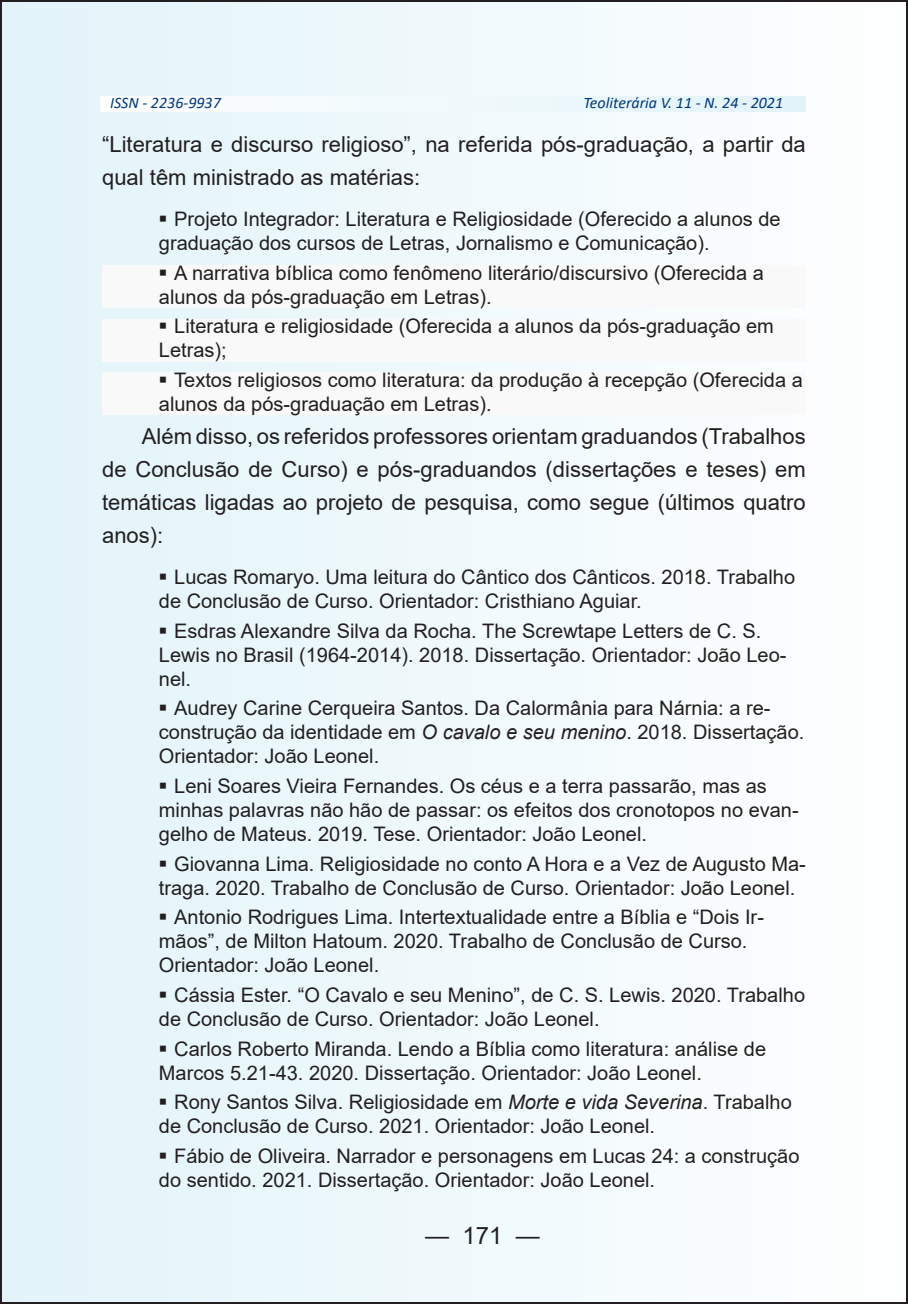
<style>
.page{position:relative;width:908px;height:1304px;background:#fff}
.page>*{position:absolute;margin:0;border:0;box-sizing:border-box;transform-origin:0 0}
.t1{font:24px "Arial";color:#231f20}
.t2{font:22px/33px "Arial";color:#231f20}
.t3{font:20px/24px "Arial";color:#231f20}
.t4{font:italic 16px "Calibri";color:#003882}
.s1{font-style:italic}
</style>
<div class="page">
<div style="left:1px;top:1px;width:905px;height:1302px;background:linear-gradient(to right,#e2f4fa,#fefefe)"></div>
<svg style="left:100px;top:96px;width:705px;height:15px"></svg>
<div style="left:102px;top:265px;width:703px;height:43px;background:#f9f9f9"></div>
<div style="left:102px;top:319px;width:703px;height:43px;background:#f9f9f9"></div>
<div style="left:102px;top:373px;width:703px;height:42px;background:#f9f9f9"></div>
<svg style="left:167px;top:226px;width:20px;height:1px"></svg>
<svg style="left:167px;top:584px;width:20px;height:1px"></svg>
<svg style="left:167px;top:638px;width:20px;height:1px"></svg>
<svg style="left:167px;top:715px;width:20px;height:1px"></svg>
<svg style="left:167px;top:793px;width:20px;height:1px"></svg>
<svg style="left:167px;top:871px;width:20px;height:1px"></svg>
<svg style="left:167px;top:924px;width:20px;height:1px"></svg>
<svg style="left:167px;top:1002px;width:20px;height:1px"></svg>
<svg style="left:167px;top:1056px;width:20px;height:1px"></svg>
<svg style="left:167px;top:1109px;width:20px;height:1px"></svg>
<svg style="left:167px;top:1163px;width:20px;height:1px"></svg>
<p class="t4" style="left:110px;top:92px;width:112px">ISSN - 2236-9937</p>
<p class="t4" style="left:583px;top:92px;width:201px">Teoliterária V. 11 - N. 24 - 2021</p>
<p class="t2" style="left:102px;top:128px;width:704px">“Literatura e discurso religioso”, na referida pós-graduação, a partir da qual têm ministrado as matérias:</p>
<p class="t3" style="left:158px;top:207px;width:623px">▪ Projeto Integrador: Literatura e Religiosidade (Oferecido a alunos de graduação dos cursos de Letras, Jornalismo e Comunicação).</p>
<p class="t3" style="left:158px;top:261px;width:606px">▪ A narrativa bíblica como fenômeno literário/discursivo (Oferecida a alunos da pós-graduação em Letras).</p>
<p class="t3" style="left:158px;top:314px;width:616px">▪ Literatura e religiosidade (Oferecida a alunos da pós-graduação em<br>Letras);</p>
<p class="t3" style="left:158px;top:368px;width:645px">▪ Textos religiosos como literatura: da produção à recepção (Oferecida a alunos da pós-graduação em Letras).</p>
<p class="t2" style="left:102px;top:420px;width:704px;text-align:justify;text-indent:40px">Além disso, os referidos professores orientam graduandos (Trabalhos de Conclusão de Curso) e pós-graduandos (dissertações e teses) em temáticas ligadas ao projeto de pesquisa, como segue (últimos quatro anos):</p>
<p class="t3" style="left:158px;top:565px;width:638px">▪ Lucas Romaryo. Uma leitura do Cântico dos Cânticos. 2018. Trabalho de Conclusão de Curso. Orientador: Cristhiano Aguiar.</p>
<p class="t3" style="left:158px;top:619px;width:629px">▪ Esdras Alexandre Silva da Rocha. The Screwtape Letters de C. S.<br>Lewis no Brasil (1964-2014). 2018. Dissertação. Orientador: João Leo&shy;nel.</p>
<p class="t3" style="left:158px;top:696px;width:647px">▪ Audrey Carine Cerqueira Santos. Da Calormânia para Nárnia: a re&shy;construção da identidade em <span class="s1">O cavalo e seu menino</span>. 2018. Dissertação.<br>Orientador: João Leonel.</p>
<p class="t3" style="left:158px;top:774px;width:641px">▪ Leni Soares Vieira Fernandes. Os céus e a terra passarão, mas as minhas palavras não hão de passar: os efeitos dos cronotopos no evan&shy;gelho de Mateus. 2019. Tese. Orientador: João Leonel.</p>
<p class="t3" style="left:158px;top:852px;width:648px">▪ Giovanna Lima. Religiosidade no conto A Hora e a Vez de Augusto Ma&shy;traga. 2020. Trabalho de Conclusão de Curso. Orientador: João Leonel.</p>
<p class="t3" style="left:158px;top:905px;width:606px">▪ Antonio Rodrigues Lima. Intertextualidade entre a Bíblia e “Dois Ir&shy;mãos”, de Milton Hatoum. 2020. Trabalho de Conclusão de Curso.<br>Orientador: João Leonel.</p>
<p class="t3" style="left:158px;top:983px;width:648px">▪ Cássia Ester. “O Cavalo e seu Menino”, de C. S. Lewis. 2020. Trabalho de Conclusão de Curso. Orientador: João Leonel.</p>
<p class="t3" style="left:158px;top:1037px;width:609px">▪ Carlos Roberto Miranda. Lendo a Bíblia como literatura: análise de<br>Marcos 5.21-43. 2020. Dissertação. Orientador: João Leonel.</p>
<p class="t3" style="left:158px;top:1090px;width:634px">▪ Rony Santos Silva. Religiosidade em <span class="s1">Morte e vida Severina</span>. Trabalho de Conclusão de Curso. 2021. Orientador: João Leonel.</p>
<p class="t3" style="left:158px;top:1144px;width:642px">▪ Fábio de Oliveira. Narrador e personagens em Lucas 24: a construção do sentido. 2021. Dissertação. Orientador: João Leonel.</p>
<p class="t1" style="left:425px;top:1218px;width:116px">— 171 —</p>
</div>
